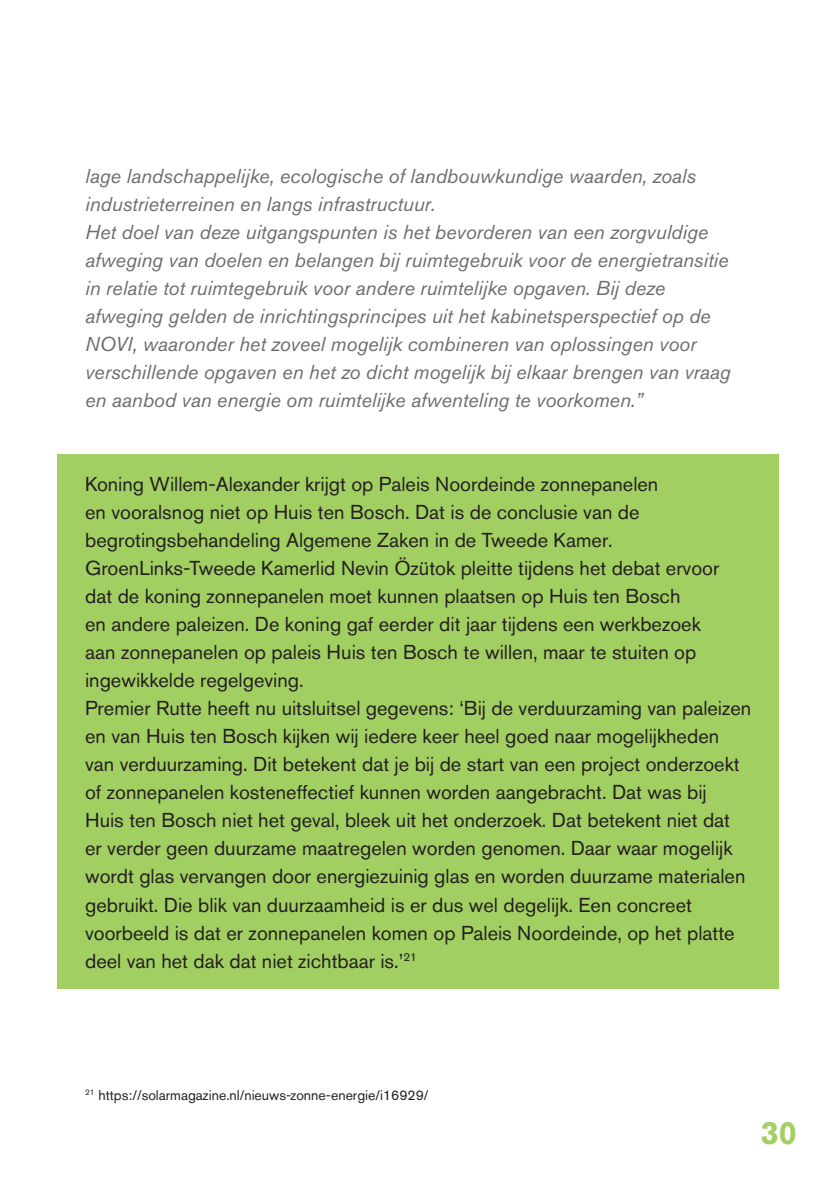
<style>
.page{position:relative;width:840px;height:1191px;background:#fff}
.page>*{position:absolute;margin:0;border:0;box-sizing:border-box;transform-origin:0 0}
.t1{font:700 32px "Akzidenz Grotesk BQ";color:#a2cf62}
.t2{font:20px/28px "Akzidenz Grotesk BQ";color:#231f20}
.t3{font:italic 20px/28px "Akzidenz Grotesk BQ";color:#6c6d70}
.Voetnoot{font:14px "Akzidenz Grotesk BQ";color:#231f20}
</style>
<div class="page">
<div style="left:57px;top:454px;width:721px;height:534px;background:#a2cf62"></div>
<p class="t3" style="left:85px;top:162px;width:612px">lage landschappelijke, ecologische of landbouwkundige waarden, zoals industrieterreinen en langs infrastructuur.</p>
<p class="t3" style="left:85px;top:218px;width:646px">Het doel van deze uitgangspunten is het bevorderen van een zorgvuldige afweging van doelen en belangen bij ruimtegebruik voor de energietransitie in relatie tot ruimtegebruik voor andere ruimtelijke opgaven. Bij deze afweging gelden de inrichtingsprincipes uit het kabinetsperspectief op de NOVI, waaronder het zoveel mogelijk combineren van oplossingen voor verschillende opgaven en het zo dicht mogelijk bij elkaar brengen van vraag en aanbod van energie om ruimtelijke afwenteling te voorkomen.”</p>
<p class="t2" style="left:85px;top:470px;width:574px">Koning Willem-Alexander krijgt op Paleis Noordeinde zonnepanelen en vooralsnog niet op Huis ten Bosch. Dat is de conclusie van de begrotingsbehandeling Algemene Zaken in de Tweede Kamer.</p>
<p class="t2" style="left:85px;top:554px;width:635px">GroenLinks-Tweede Kamerlid Nevin Özütok pleitte tijdens het debat ervoor dat de koning zonnepanelen moet kunnen plaatsen op Huis ten Bosch<br>en andere paleizen. De koning gaf eerder dit jaar tijdens een werkbezoek aan zonnepanelen op paleis Huis ten Bosch te willen, maar te stuiten op ingewikkelde regelgeving.</p>
<p class="t2" style="left:85px;top:694px;width:667px">Premier Rutte heeft nu uitsluitsel gegevens: ‘Bij de verduurzaming van paleizen en van Huis ten Bosch kijken wij iedere keer heel goed naar mogelijkheden van verduurzaming. Dit betekent dat je bij de start van een project onderzoekt of zonnepanelen kosteneffectief kunnen worden aangebracht. Dat was bij<br>Huis ten Bosch niet het geval, bleek uit het onderzoek. Dat betekent niet dat er verder geen duurzame maatregelen worden genomen. Daar waar mogelijk wordt glas vervangen door energiezuinig glas en worden duurzame materialen gebruikt. Die blik van duurzaamheid is er dus wel degelijk. Een concreet voorbeeld is dat er zonnepanelen komen op Paleis Noordeinde, op het platte deel van het dak dat niet zichtbaar is.’<sup>21</sup></p>
<p class="Voetnoot" style="left:85px;top:1086px;width:345px"><sup>21</sup> https://solarmagazine.nl/nieuws-zonne-energie/i16929/</p>
<h1 class="t1" style="left:760px;top:1114px;width:37px">30</h1>
</div>
